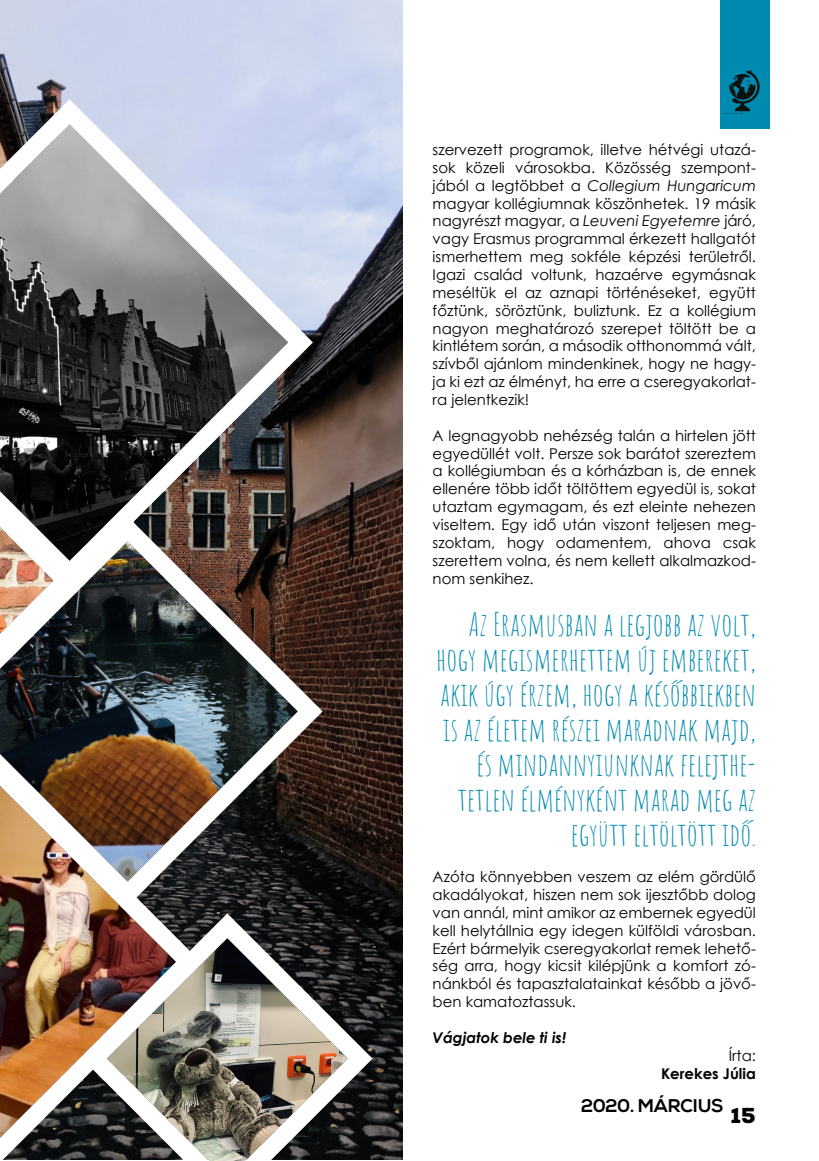
<style>
.page{position:relative;width:819px;height:1161px;background:#fff}
.page>*{position:absolute;margin:0;border:0;box-sizing:border-box;transform-origin:0 0}
.t1{font:31.5px/35px "Amatic SC";color:#008ab0;text-align:right}
.t2{font:900 21px "Nexa Rust Sans";color:#000}
.t3{font:700 18.38px "Nexa";color:#000}
.t4{font:14.88px/17.8px "Century Gothic";color:#000;text-align:justify}
.t5{font:italic 700 14.88px "Century Gothic";color:#000}
.t6{font:700 14.88px "Century Gothic";color:#000}
.s1{font-style:italic}
.s2{font-style:inherit}
</style>
<div class="page">
<img style="left:0;top:0;width:402px;height:1160px">
<img style="left:0;top:919px;width:70px;height:241px">
<img style="left:70px;top:901px;width:315px;height:260px">
<div style="left:719px;top:0;width:50px;height:129px;background:#008ab0"></div>
<img style="left:719px;top:69px;width:41px;height:44px">
<svg style="left:0;top:87px;width:325px;height:417px;background:#818389"></svg>
<img style="left:0;top:504px;width:335px;height:415px">
<p class="t4" style="left:432px;top:140px;width:325px">szervezett programok, illetve hétvégi utazá&shy;sok közeli városokba. Közösség szempont&shy;jából a legtöbbet a <span class="s1">Collegium Hungaricum </span>magyar kollégiumnak köszönhetek. 19 másik nagyrészt magyar, a <span class="s1">Leuveni Egyetemre</span> járó, vagy Erasmus programmal érkezett hallgatót ismerhettem meg sokféle képzési területről.<br>Igazi család voltunk, hazaérve egymásnak meséltük el az aznapi történéseket, együtt főztünk, söröztünk, buliztunk. Ez a kollégium nagyon meghatározó szerepet töltött be a kintlétem során, a második otthonommá vált, szívből ajánlom mindenkinek, hogy ne hagy&shy;ja ki ezt az élményt, ha erre a cseregyakorlat&shy;ra jelentkezik!</p>
<p class="t4" style="left:432px;top:426px;width:325px">A legnagyobb nehézség talán a hirtelen jött egyedüllét volt. Persze sok barátot szereztem a kollégiumban és a kórházban is, de ennek ellenére több időt töltöttem egyedül is, sokat utaztam egymagam, és ezt eleinte nehezen viseltem. Egy idő után viszont teljesen meg&shy;szoktam, hogy odamentem, ahova csak szerettem volna, és nem kellett alkalmazkod&shy;nom senkihez.</p>
<h1 class="t1" style="left:436px;top:605px;width:321px">Az Erasmusban a legjobb az volt, hogy megismerhettem új embereket, akik úgy érzem, hogy a későbbiekben is az életem részei maradnak majd, és mindannyiunknak felejthe&shy;tetlen élményként marad meg az együtt eltöltött idő.</h1>
<p class="t4" style="left:432px;top:867px;width:325px">Azóta könnyebben veszem az elém gördülő akadályokat, hiszen nem sok ijesztőbb dolog van annál, mint amikor az embernek egyedül kell helytállnia egy idegen külföldi városban.<br>Ezért bármelyik cseregyakorlat remek lehető&shy;ség arra, hogy kicsit kilépjünk a komfort zó&shy;nánkból és tapasztalatainkat később a jövő&shy;ben kamatoztassuk.</p>
<p class="t5" style="left:432px;top:1026px;width:135px">Vágjatok bele ti is!</p>
<p class="t4" style="left:728px;top:1046px;width:29px">Írta:</p>
<p class="t6" style="left:661px;top:1062px;width:96px">Kerekes Júlia</p>
<p class="t3" style="left:581px;top:1095px;width:144px"><span class="s2">2020.</span> MÁRCIUS</p>
<h2 class="t2" style="left:731px;top:1101px;width:26px">15</h2>
</div>
